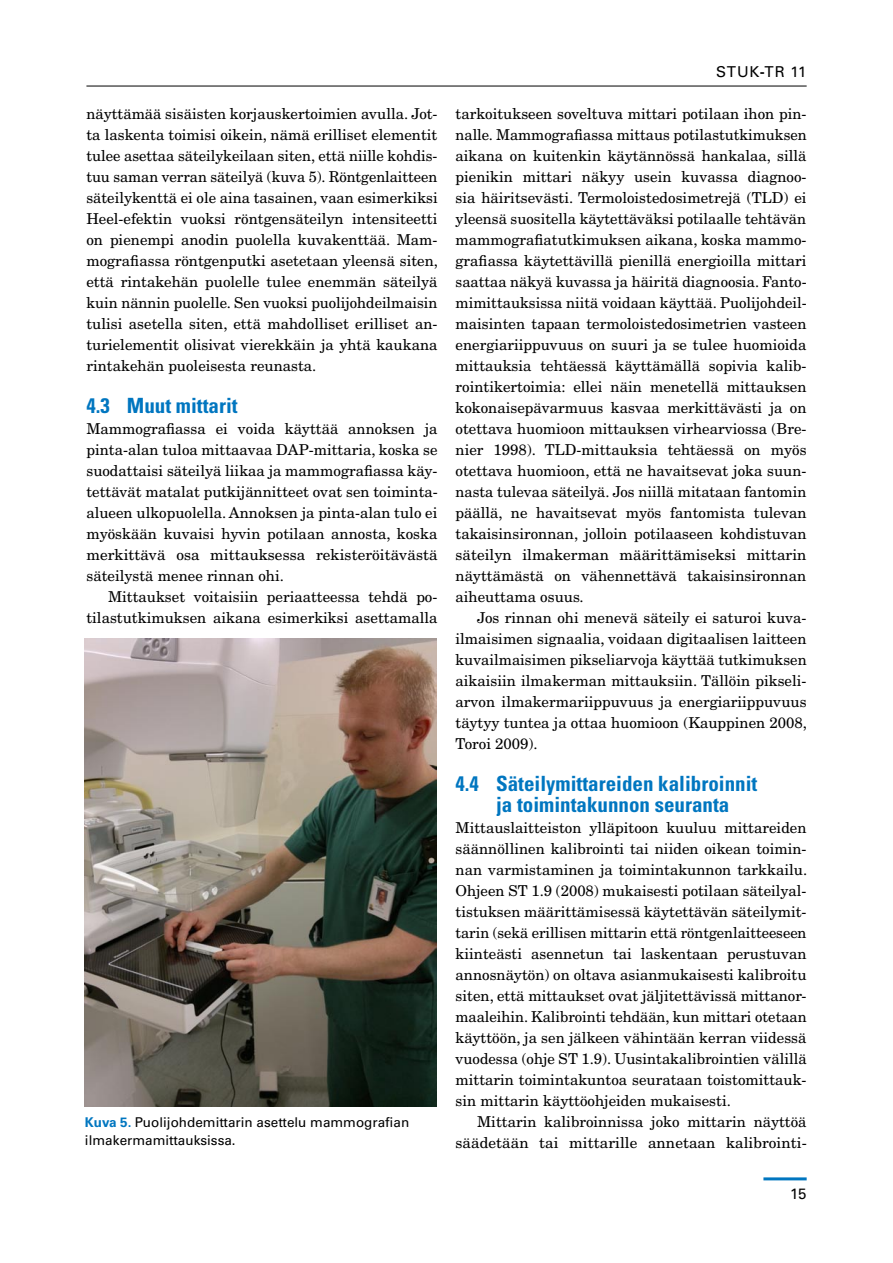
<style>
.page{position:relative;width:893px;height:1263px;background:#fff}
.page>*{position:absolute;margin:0;border:0;box-sizing:border-box;transform-origin:0 0}
.t1{font:700 condensed 21px/21px "Univers LT Std";color:#0076c0;text-align:center}
.P_1{font:15px/21px "New Century Schlbk LT Std";color:#000;text-align:justify}
.P_2{font:15px/21px "New Century Schlbk LT Std";color:#000;text-align:justify}
.t2{font:15px "Univers LT Std";letter-spacing:.055em;color:#000}
.t3{font:13.5px/18px "Univers LT Std";color:#000}
.s1{font-weight:700;color:#0076c0}
.s2{font-weight:700}
</style>
<div class="page">
<hr style="left:86px;top:86px;width:721px;height:1px;background:#000">
<hr style="left:763px;top:1177px;width:44px;height:3px;background:#0076c0">
<img style="left:85px;top:638px;width:351px;height:468px">
<p class="P_2" style="left:86px;top:103px;width:353px">näyttämää sisäisten korjauskertoimien avulla. Jot&shy;ta laskenta toimisi oikein, nämä erilliset elementit tulee asettaa säteilykeilaan siten, että niille kohdis&shy;tuu saman verran säteilyä (kuva 5). Röntgenlaitteen säteilykenttä ei ole aina tasainen, vaan esimerkiksi Heel-efektin vuoksi röntgensäteilyn intensiteetti on pienempi anodin puolella kuvakenttää. Mam&shy;mografiassa röntgenputki asetetaan yleensä siten, että rintakehän puolelle tulee enemmän säteilyä kuin nännin puolelle. Sen vuoksi puolijohdeilmaisin tulisi asetella siten, että mahdolliset erilliset an&shy;turielementit olisivat vierekkäin ja yhtä kaukana rintakehän puoleisesta reunasta.</p>
<h2 class="t1" style="left:86px;top:395px;width:153px">4.3 Muut mittarit</h2>
<p class="P_1" style="left:86px;top:418px;width:353px">Mammografiassa ei voida käyttää annoksen ja pinta-alan tuloa mittaavaa DAP-mittaria, koska se suodattaisi säteilyä liikaa ja mammografiassa käy&shy;tettävät matalat putkijännitteet ovat sen toiminta&shy;alueen ulkopuolella. Annoksen ja pinta-alan tulo ei myöskään kuvaisi hyvin potilaan annosta, koska merkittävä osa mittauksessa rekisteröitävästä säteilystä menee rinnan ohi.</p>
<p class="P_1" style="left:86px;top:586px;width:353px;text-align:right">Mittaukset voitaisiin periaatteessa tehdä po&shy;tilastutkimuksen aikana esimerkiksi asettamalla</p>
<p class="t3" style="left:85px;top:1114px;width:326px"><span class="s1">Kuva 5.</span> Puolijohdemittarin asettelu mammografian ilmakermamittauksissa.</p>
<p class="t2" style="left:716px;top:63px;width:92px">STUK<span class="s2">-</span>TR 11</p>
<p class="P_1" style="left:455px;top:103px;width:353px">tarkoitukseen soveltuva mittari potilaan ihon pin&shy;nalle. Mammografiassa mittaus potilastutkimuksen aikana on kuitenkin käytännössä hankalaa, sillä pienikin mittari näkyy usein kuvassa diagnoo&shy;sia häiritsevästi. Termoloistedosimetrejä (TLD) ei yleensä suositella käytettäväksi potilaalle tehtävän mammografiatutkimuksen aikana, koska mammo&shy;grafiassa käytettävillä pienillä energioilla mittari saattaa näkyä kuvassa ja häiritä diagnoosia. Fanto&shy;mimittauksissa niitä voidaan käyttää. Puolijohdeil&shy;maisinten tapaan termoloistedosimetrien vasteen energiariippuvuus on suuri ja se tulee huomioida mittauksia tehtäessä käyttämällä sopivia kalib&shy;rointikertoimia: ellei näin menetellä mittauksen kokonaisepävarmuus kasvaa merkittävästi ja on otettava huomioon mittauksen virhearviossa (Bre&shy;nier 1998). TLD-mittauksia tehtäessä on myös otettava huomioon, että ne havaitsevat joka suun&shy;nasta tulevaa säteilyä. Jos niillä mitataan fantomin päällä, ne havaitsevat myös fantomista tulevan takaisinsironnan, jolloin potilaaseen kohdistuvan säteilyn ilmakerman määrittämiseksi mittarin näyttämästä on vähennettävä takaisinsironnan aiheuttama osuus.</p>
<p class="P_1" style="left:455px;top:607px;width:353px;text-indent:22px">Jos rinnan ohi menevä säteily ei saturoi kuva&shy;ilmaisimen signaalia, voidaan digitaalisen laitteen kuvailmaisimen pikseliarvoja käyttää tutkimuksen aikaisiin ilmakerman mittauksiin. Tällöin pikseli&shy;arvon ilmakermariippuvuus ja energiariippuvuus täytyy tuntea ja ottaa huomioon (Kauppinen 2008, Toroi 2009).</p>
<h2 class="t1" style="left:455px;top:773px;width:303px">4.4 Säteilymittareiden kalibroinnit ja toimintakunnon seuranta</h2>
<p class="P_1" style="left:455px;top:817px;width:353px">Mittauslaitteiston ylläpitoon kuuluu mittareiden säännöllinen kalibrointi tai niiden oikean toimin&shy;nan varmistaminen ja toimintakunnon tarkkailu.<br>Ohjeen ST 1.9 (2008) mukaisesti potilaan säteilyal&shy;tistuksen määrittämisessä käytettävän säteilymit&shy;tarin (sekä erillisen mittarin että röntgenlaitteeseen kiinteästi asennetun tai laskentaan perustuvan annosnäytön) on oltava asianmukaisesti kalibroitu siten, että mittaukset ovat jäljitettävissä mittanor&shy;maaleihin. Kalibrointi tehdään, kun mittari otetaan käyttöön, ja sen jälkeen vähintään kerran viidessä vuodessa (ohje ST 1.9). Uusintakalibrointien välillä mittarin toimintakuntoa seurataan toistomittauk&shy;sin mittarin käyttöohjeiden mukaisesti.</p>
<p class="P_1" style="left:455px;top:1111px;width:353px;text-align:right">Mittarin kalibroinnissa joko mittarin näyttöä säädetään tai mittarille annetaan kalibrointi-</p>
<p class="t2" style="left:790px;top:1185px;width:18px">15</p>
</div>
